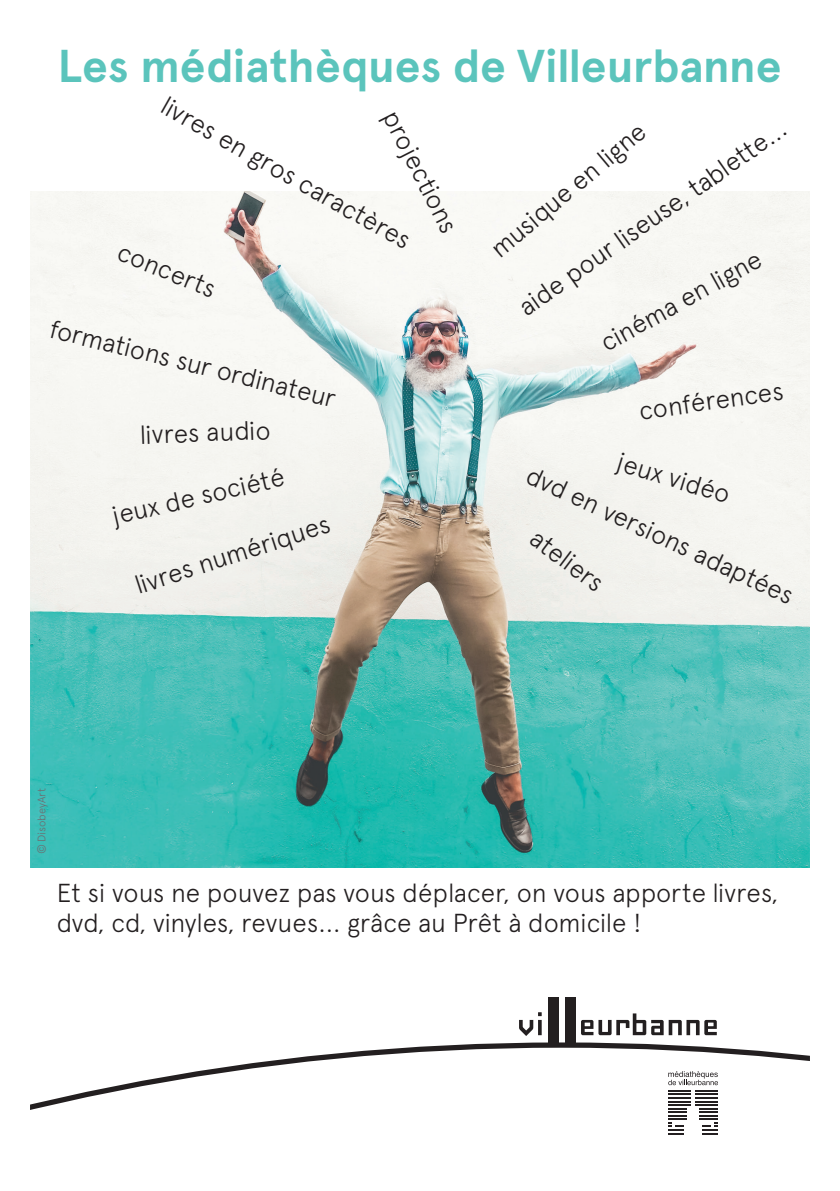
<style>
.page{position:relative;width:840px;height:1191px;background:#fff}
.page>*{position:absolute;margin:0;border:0;box-sizing:border-box;transform-origin:0 0}
.t1{font:700 46px "Apercu";letter-spacing:-.005em;color:#5bc4bc}
.t2{font:300 26px/30px "Apercu";letter-spacing:-.005em;color:#231f20}
.t3{font:300 11px "Apercu";color:#6c6d70}
</style>
<div class="page">
<img style="left:31px;top:191px;width:777px;height:676px">
<svg style="left:31px;top:1042px;width:777px;height:81px"></svg>
<svg style="left:519px;top:1012px;width:22px;height:24px"></svg>
<svg style="left:581px;top:1013px;width:135px;height:22px"></svg>
<div style="left:547px;top:997px;width:11px;height:45px;background:#231f20"></div>
<div style="left:565px;top:997px;width:10px;height:45px;background:#231f20"></div>
<hr style="left:668px;top:1093px;width:22px;height:2px;background:#231f20">
<hr style="left:668px;top:1100px;width:22px;height:2px;background:#231f20">
<hr style="left:668px;top:1104px;width:22px;height:2px;background:#231f20">
<svg style="left:668px;top:1108px;width:18px;height:26px"></svg>
<hr style="left:695px;top:1093px;width:22px;height:2px;background:#231f20">
<svg style="left:668px;top:1097px;width:49px;height:1px"></svg>
<hr style="left:695px;top:1100px;width:22px;height:2px;background:#231f20">
<hr style="left:695px;top:1104px;width:22px;height:2px;background:#231f20">
<svg style="left:699px;top:1108px;width:18px;height:26px"></svg>
<svg style="left:668px;top:1071px;width:49px;height:20px"></svg>
<h1 class="t1" style="left:57px;top:38px;width:725px">Les médiathèques de Villeurbanne</h1>
<p class="t2" style="left:171px;top:89px;width:284px;rotate:30deg">livres en gros caractères</p>
<p class="t2" style="left:403px;top:105px;width:135px;rotate:63deg">projections</p>
<p class="t2" style="left:124px;top:236px;width:105px;rotate:22deg">concerts</p>
<p class="t2" style="left:54px;top:313px;width:295px;rotate:14deg">formations sur ordinateur</p>
<p class="t2" style="left:139px;top:419px;width:132px;rotate:-2deg">livres audio</p>
<p class="t2" style="left:109px;top:501px;width:178px;rotate:-13deg">jeux de société</p>
<p class="t2" style="left:131px;top:571px;width:205px;rotate:-18deg">livres numériques</p>
<p class="t2" style="left:484px;top:240px;width:195px;rotate:-40deg">musique en ligne</p>
<p class="t2" style="left:512px;top:297px;width:322px;rotate:-35deg">aide pour liseuse, tablette...</p>
<p class="t2" style="left:595px;top:331px;width:181px;rotate:-29deg">cinéma en ligne</p>
<p class="t2" style="left:636px;top:395px;width:147px;rotate:-8deg">conférences</p>
<p class="t2" style="left:621px;top:446px;width:119px;rotate:17deg">jeux vidéo</p>
<p class="t2" style="left:534px;top:460px;width:293px;rotate:25deg">dvd en versions adaptées</p>
<p class="t2" style="left:542px;top:523px;width:87px;rotate:37deg">ateliers</p>
<p class="t3" style="left:35px;top:854px;width:68px;rotate:-90deg">© DisobeyArt</p>
<p class="t2" style="left:57px;top:877px;width:722px">Et si vous ne pouvez pas vous déplacer, on vous apporte livres, dvd, cd, vinyles, revues... grâce au Prêt à domicile !</p>
</div>
